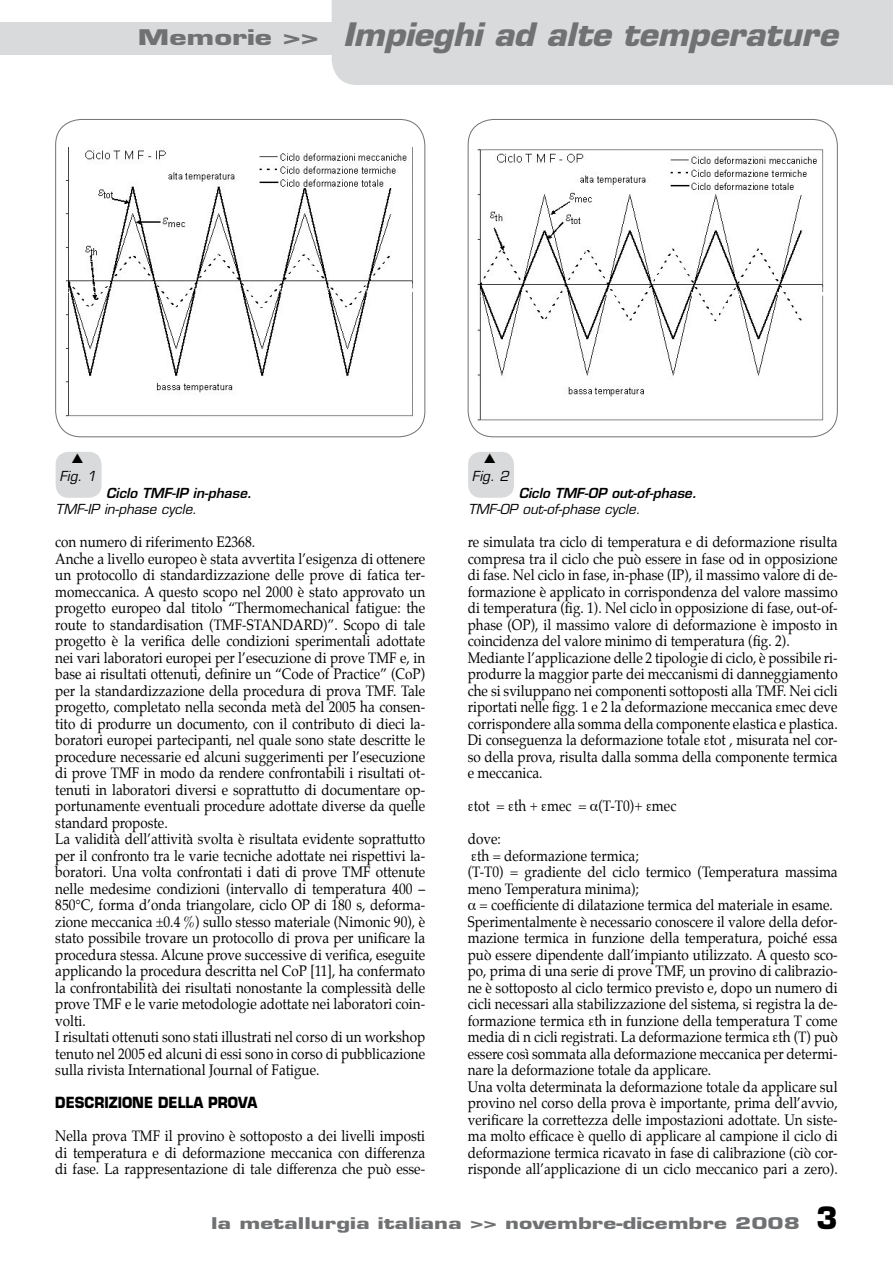
<style>
.page{position:relative;width:893px;height:1263px;background:#fff}
.page>*{position:absolute;margin:0;border:0;box-sizing:border-box;transform-origin:0 0}
.t1{font:italic 700 31.5px "Eurostile";letter-spacing:-.01em;color:#707173;scale:1.07 1}
.t2{font:700 15.75px "Eurostile";color:#707173;scale:1.43 1}
.t3{font:15px/16.5px "Palatino";color:#000;scale:.9 1}
.t4{font:700 15px "Eurostile";color:#000;scale:.9 1}
.t5{font:italic 13.5px "Eurostile";color:#000}
.t6{font:italic 600 13.5px "Eurostile";color:#000}
.s1{font-style:normal;font-size:21px}
.s2{font-size:30px;color:#000}
</style>
<div class="page">
<div style="left:0;top:22px;width:893px;height:33px;background:#d9dadb"></div>
<div style="left:332px;top:0;width:561px;height:85px;background:#d9dadb"></div>
<img style="left:65px;top:147px;width:348px;height:270px">
<div style="left:55px;top:119px;width:370px;height:318px;border:1px solid #707173;border-radius:26px"></div>
<div style="left:56px;top:452px;width:46px;height:46px;background:#d9dadb;border-radius:13px"></div>
<img style="left:478px;top:149px;width:346px;height:271px">
<div style="left:468px;top:119px;width:370px;height:318px;border:1px solid #707173;border-radius:26px"></div>
<div style="left:468px;top:452px;width:46px;height:46px;background:#d9dadb;border-radius:13px"></div>
<h1 class="t1" style="left:138px;top:15px;width:656px"><span class="s1">Memorie &gt;&gt;</span> Impieghi ad alte temperature</h1>
<p class="t5" style="left:59px;top:467px;width:38px">Fig. 1</p>
<p class="t5" style="left:472px;top:467px;width:38px">Fig. 2</p>
<p class="t6" style="left:106px;top:484px;width:147px">Ciclo TMF-IP in-phase.</p>
<p class="t5" style="left:56px;top:501px;width:143px">TMF-IP in-phase cycle.</p>
<p class="t3" style="left:55px;top:534px;width:413px">con numero di riferimento E2368.<br>Anche a livello europeo è stata avvertita l’esigenza di ottenere un protocollo di standardizzazione delle prove di fatica ter&shy;momeccanica. A questo scopo nel 2000 è stato approvato un progetto europeo dal titolo “Thermomechanical fatigue: the route to standardisation (TMF-STANDARD)”. Scopo di tale progetto è la verifica delle condizioni sperimentali adottate nei vari laboratori europei per l’esecuzione di prove TMF e, in base ai risultati ottenuti, definire un “Code of Practice” (CoP) per la standardizzazione della procedura di prova TMF. Tale progetto, completato nella seconda metà del 2005 ha consen&shy;tito di produrre un documento, con il contributo di dieci la&shy;boratori europei partecipanti, nel quale sono state descritte le procedure necessarie ed alcuni suggerimenti per l’esecuzione di prove TMF in modo da rendere confrontabili i risultati ot&shy;tenuti in laboratori diversi e soprattutto di documentare op&shy;portunamente eventuali procedure adottate diverse da quelle standard proposte.<br>La validità dell’attività svolta è risultata evidente soprattutto per il confronto tra le varie tecniche adottate nei rispettivi la&shy;boratori. Una volta confrontati i dati di prove TMF ottenute nelle medesime condizioni (intervallo di temperatura 400 – 850°C, forma d’onda triangolare, ciclo OP di 180 s, deforma&shy;zione meccanica ±0.4 %) sullo stesso materiale (Nimonic 90), è stato possibile trovare un protocollo di prova per unificare la procedura stessa. Alcune prove successive di verifica, eseguite applicando la procedura descritta nel CoP [11], ha confermato la confrontabilità dei risultati nonostante la complessità delle prove TMF e le varie metodologie adottate nei laboratori coin&shy;volti.<br>I risultati ottenuti sono stati illustrati nel corso di un workshop tenuto nel 2005 ed alcuni di essi sono in corso di pubblicazione sulla rivista International Journal of Fatigue.</p>
<p class="t4" style="left:55px;top:1093px;width:226px">DESCRIZIONE DELLA PROVA</p>
<p class="t3" style="left:55px;top:1128px;width:413px;text-align:justify">Nella prova TMF il provino è sottoposto a dei livelli imposti di temperatura e di deformazione meccanica con differenza di fase. La rappresentazione di tale differenza che può esse-</p>
<p class="t6" style="left:519px;top:484px;width:180px">Ciclo TMF-OP out-of-phase.</p>
<p class="t5" style="left:468px;top:501px;width:174px">TMF-OP out-of-phase cycle.</p>
<p class="t3" style="left:468px;top:534px;width:413px">re simulata tra ciclo di temperatura e di deformazione risulta compresa tra il ciclo che può essere in fase od in opposizione di fase. Nel ciclo in fase, in-phase (IP), il massimo valore di de&shy;formazione è applicato in corrispondenza del valore massimo di temperatura (fig. 1). Nel ciclo in opposizione di fase, out-of&shy;phase (OP), il massimo valore di deformazione è imposto in coincidenza del valore minimo di temperatura (fig. 2).<br>Mediante l’applicazione delle 2 tipologie di ciclo, è possibile ri&shy;produrre la maggior parte dei meccanismi di danneggiamento che si sviluppano nei componenti sottoposti alla TMF. Nei cicli riportati nelle figg. 1 e 2 la deformazione meccanica mec deve corrispondere alla somma della componente elastica e plastica.<br>Di conseguenza la deformazione totale tot , misurata nel cor&shy;so della prova, risulta dalla somma della componente termica e meccanica.</p>
<p class="t3" style="left:474px;top:798px;width:227px">tot = th + mec = (T-T0)+ mec</p>
<p class="t3" style="left:468px;top:831px;width:38px">dove:</p>
<p class="t3" style="left:477px;top:847px;width:181px">th = deformazione termica;</p>
<p class="t3" style="left:468px;top:864px;width:413px">(T-T0) = gradiente del ciclo termico (Temperatura massima</p>
<p class="t3" style="left:468px;top:880px;width:192px">meno Temperatura minima);</p>
<p class="t3" style="left:480px;top:897px;width:394px">= coefficiente di dilatazione termica del materiale in esame.</p>
<p class="t3" style="left:468px;top:913px;width:413px">Sperimentalmente è necessario conoscere il valore della defor-</p>
<p class="t3" style="left:468px;top:930px;width:413px">mazione termica in funzione della temperatura, poiché essa</p>
<p class="t3" style="left:468px;top:946px;width:413px">può essere dipendente dall’impianto utilizzato. A questo sco-</p>
<p class="t3" style="left:468px;top:963px;width:412px">po, prima di una serie di prove TMF, un provino di calibrazio-</p>
<p class="t3" style="left:468px;top:979px;width:413px">ne è sottoposto al ciclo termico previsto e, dopo un numero di</p>
<p class="t3" style="left:468px;top:996px;width:413px">cicli necessari alla stabilizzazione del sistema, si registra la de-</p>
<p class="t3" style="left:468px;top:1012px;width:413px">formazione termica th in funzione della temperatura T come</p>
<p class="t3" style="left:468px;top:1029px;width:413px">media di n cicli registrati. La deformazione termica th (T) può</p>
<p class="t3" style="left:468px;top:1045px;width:413px">essere così sommata alla deformazione meccanica per determi-</p>
<p class="t3" style="left:468px;top:1062px;width:272px">nare la deformazione totale da applicare.</p>
<p class="t3" style="left:468px;top:1078px;width:413px">Una volta determinata la deformazione totale da applicare sul</p>
<p class="t3" style="left:468px;top:1095px;width:413px">provino nel corso della prova è importante, prima dell’avvio,</p>
<p class="t3" style="left:468px;top:1111px;width:413px">verificare la correttezza delle impostazioni adottate. Un siste-</p>
<p class="t3" style="left:468px;top:1128px;width:413px">ma molto efficace è quello di applicare al campione il ciclo di</p>
<p class="t3" style="left:468px;top:1144px;width:413px">deformazione termica ricavato in fase di calibrazione (ciò cor-</p>
<p class="t3" style="left:468px;top:1161px;width:413px">risponde all’applicazione di un ciclo meccanico pari a zero).</p>
<p class="t2" style="left:211px;top:1213px;width:440px">la metallurgia italiana &gt;&gt; novembre-dicembre 2008 <span class="s2">3</span></p>
</div>
